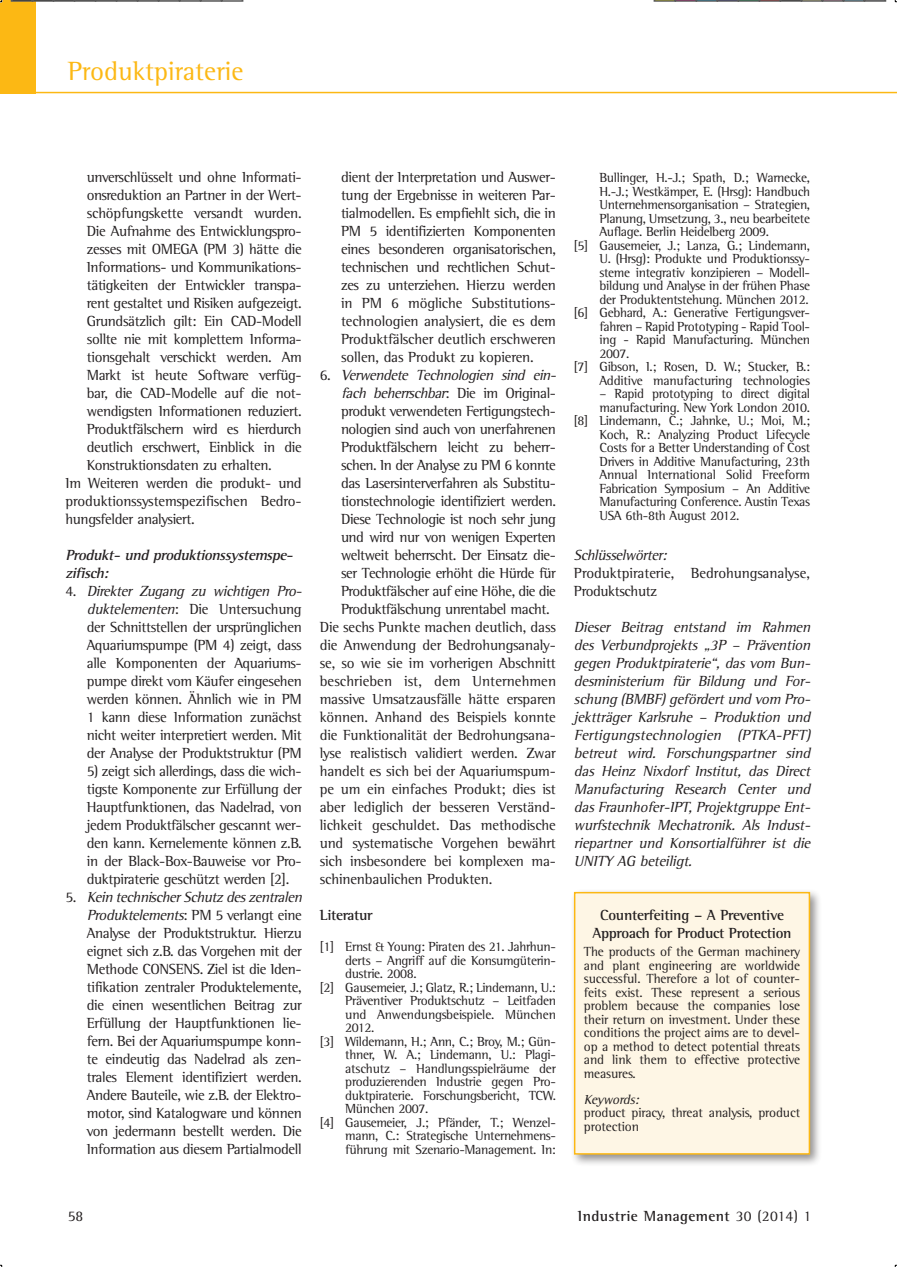
<style>
.page{position:relative;width:897px;height:1267px;background:#fff}
.page>*{position:absolute;margin:0;border:0;box-sizing:border-box;transform-origin:0 0}
.t1{font:27px "Rotis Semi Serif";color:#fcb814}
.Aufzählung-zahl{font:15px/18px "Rotis Semi Serif";letter-spacing:-.025em;color:#231f20;text-align:justify}
.normal_ohne_einrücku{font:15px/18px "Rotis Semi Serif";letter-spacing:-.01em;color:#231f20;text-align:justify}
.normal_ohne_einrücku-2{font:italic 15px/18px "Rotis Semi Serif";letter-spacing:-.01em;color:#231f20;text-align:justify}
.englischtitel{font:700 15px/18px "Rotis Semi Serif";letter-spacing:-.02em;color:#231f20;text-align:center}
.subsubhead{font:italic 700 15px/18px "Rotis Semi Serif";color:#231f20}
.englischtitel-2{font:700 15px "Rotis Semi Serif";letter-spacing:.025em;color:#231f20}
.schlüssel{font:italic 15px "Rotis Semi Serif";color:#231f20}
.literaturhead{font:700 15px "Rotis Semi Serif";letter-spacing:-.025em;color:#231f20}
.literatur{font:13.5px/13.5px "Rotis Semi Serif";letter-spacing:-.025em;color:#231f20;text-align:justify}
.englischtext{font:13.5px/13.5px "Rotis Semi Serif";letter-spacing:-.01em;color:#231f20;text-align:justify}
.englischsubhead{font:italic 13.5px "Rotis Semi Serif";color:#231f20}
.s1{font-style:italic}
.s2{font-weight:400}
</style>
<div class="page">
<div style="left:0;top:0;width:36px;height:93px;background:#fcb814"></div>
<hr style="left:4px;top:92px;width:892px;height:1px;background:#fcb814">
<div style="left:570px;top:887px;width:252px;height:280px;background:#231f20;opacity:.5"></div>
<div style="left:574px;top:892px;width:235px;height:261px;background:#fef6e5"></div>
<div style="left:574px;top:891px;width:236px;height:263px;border:2px solid #fff"></div>
<svg style="left:11px;top:0;width:232px;height:2px"></svg>
<svg style="left:653px;top:0;width:233px;height:2px"></svg>
<h1 class="t1" style="left:68px;top:55px;width:177px">Produktpiraterie</h1>
<p class="Aufzählung-zahl" style="left:87px;top:168px;width:216px">unverschlüsselt und ohne Informati&shy;onsreduktion an Partner in der Wert&shy;schöpfungskette versandt wurden.<br>Die Aufnahme des Entwicklungspro&shy;zesses mit OMEGA (PM 3) hätte die Informations- und Kommunikations&shy;tätigkeiten der Entwickler transpa&shy;rent gestaltet und Risiken aufgezeigt.<br>Grundsätzlich gilt: Ein CAD-Modell sollte nie mit komplettem Informa&shy;tionsgehalt verschickt werden. Am Markt ist heute Software verfüg&shy;bar, die CAD-Modelle auf die not&shy;wendigsten Informationen reduziert.<br>Produktfälschern wird es hierdurch deutlich erschwert, Einblick in die Konstruktionsdaten zu erhalten.</p>
<p class="normal_ohne_einrücku" style="left:66px;top:474px;width:238px">Im Weiteren werden die produkt- und produktionssystemspezifischen Bedro&shy;hungsfelder analysiert.</p>
<p class="subsubhead" style="left:66px;top:546px;width:232px">Produkt-undproduktionssystemspe&shy;zifisch:</p>
<p class="Aufzählung-zahl" style="left:87px;top:582px;width:220px;text-align:left;text-indent:-21px">4 . <span class="s1">Direkter Zugang zu wichtigen Pro&shy;duktelementen</span>: Die Untersuchung der Schnittstellen der ursprünglichen Aquariumspumpe (PM 4) zeigt, dass alle Komponenten der Aquariums&shy;pumpe direkt vom Käufer eingesehen werden können. Ähnlich wie in PM 1 kann diese Information zunächst nicht weiter interpretiert werden. Mit der Analyse der Produktstruktur (PM</p>
<p class="Aufzählung-zahl" style="left:87px;top:762px;width:216px">5) zeigt sich allerdings, dass die wich&shy;tigste Komponente zur Erfüllung der Hauptfunktionen, das Nadelrad, von jedem Produktfälscher gescannt wer&shy;den kann. Kernelemente können z.B. in der Black-Box-Bauweise vor Pro&shy;duktpiraterie geschützt werden [2].</p>
<p class="Aufzählung-zahl" style="left:87px;top:888px;width:220px;text-align:left;text-indent:-21px">5 . <span class="s1">Kein technischerSchutz deszentralen Produktelements</span>: PM 5 ve rl a n gt e i n e Analyse der Produktstruktur. Hierzu eignet sich z.B. das Vorgehen mit der Methode CONSENS. Ziel ist die Iden&shy;tifikation zentraler Produktelemente, die einen wesentlichen Beitrag zur Erfüllung der Hauptfunktionen lie&shy;fern. Bei der Aquariumspumpe konn&shy;te eindeutig das Nadelrad als zen&shy;trales Element identifiziert werden.<br>Andere Bauteile, wie z.B. der Elektro&shy;motor, sind Katalogware und können von jedermann bestellt werden. Die Information aus diesem Partialmodell</p>
<p class="Aufzählung-zahl" style="left:341px;top:168px;width:216px">dient der Interpretation und Auswer&shy;tung der Ergebnisse in weiteren Par&shy;tialmodellen. Es empfiehlt sich, die in PM 5 identifizierten Komponenten eines besonderen organisatorischen, technischen und rechtlichen Schut&shy;zes zu unterziehen. Hierzu werden in PM 6 mögliche Substitutions&shy;technologien analysiert, die es dem Produktfälscher deutlich erschweren sollen, das Produkt zu kopieren.</p>
<p class="Aufzählung-zahl" style="left:341px;top:366px;width:220px;text-align:left;text-indent:-21px">6 . <span class="s1">Verwendete Technologien sind ein&shy;fach beherrschbar</span>: D i e i m O ri gi n a l - produkt verwendeten Fertigungstech&shy;nologien sind auch von unerfahrenen Produktfälschern leicht zu beherr&shy;schen. In der Analyse zu PM 6 konnte das Lasersinterverfahren als Substitu&shy;tionstechnologie identifiziert werden.<br>Diese Technologie ist noch sehr jung und wird nur von wenigen Experten weltweit beherrscht. Der Einsatz die&shy;ser Technologie erhöht die Hürde für Produktfälscher auf eine Höhe, die die Produktfälschung unrentabel macht.</p>
<p class="normal_ohne_einrücku" style="left:320px;top:618px;width:238px">Die sechs Punkte machen deutlich, dass die Anwendung der Bedrohungsanaly&shy;se, so wie sie im vorherigen Abschnitt beschrieben ist, dem Unternehmen massive Umsatzausfälle hätte ersparen können. Anhand des Beispiels konnte die Funktionalität der Bedrohungsana&shy;lyse realistisch validiert werden. Zwar handelt es sich bei der Aquariumspum&shy;pe um ein einfaches Produkt; dies ist aber lediglich der besseren Verständ&shy;lichkeit geschuldet. Das methodische und systematische Vorgehen bewährt sich insbesondere bei komplexen ma&shy;schinenbaulichen Produkten.</p>
<p class="literaturhead" style="left:320px;top:906px;width:54px">Literatur</p>
<p class="literatur" style="left:345px;top:939px;width:212px;text-indent:-26px">[1] Ernst &amp; Young: Piraten des 21. Jahrhun&shy;derts – Angriff auf die Konsumgüterin&shy;dustrie. 2008.</p>
<p class="literatur" style="left:345px;top:980px;width:212px;text-indent:-26px">[2] Gausemeier, J.; Glatz, R.; Lindemann, U.:<br>Präventiver Produktschutz – Leitfaden und Anwendungsbeispiele. München 2012.</p>
<p class="literatur" style="left:345px;top:1034px;width:212px;text-indent:-26px">[3] Wildemann, H.; Ann, C.; Broy, M.; Gün&shy;thner, W. A.; Lindemann, U.: Plagi&shy;atschutz – Handlungsspielräume der produzierenden Industrie gegen Pro&shy;duktpiraterie. Forschungsbericht, TCW.<br>München 2007.</p>
<p class="literatur" style="left:345px;top:1115px;width:212px;text-indent:-26px">[4] Gausemeier, J.; Pfänder, T.; Wenzel&shy;mann, C.: Strategische Unternehmens&shy;führung mit Szenario-Management. In:</p>
<p class="literatur" style="left:599px;top:171px;width:212px">Bullinger, H.-J.; Spath, D.; Warnecke, H.-J.; Westkämper, E. (Hrsg): Handbuch Unternehmensorganisation – Strategien, Planung, Umsetzung, 3., neu bearbeitete Auflage. Berlin Heidelberg 2009.</p>
<p class="literatur" style="left:599px;top:238px;width:212px;text-indent:-26px">[5] Gausemeier, J.; Lanza, G.; Lindemann, U. (Hrsg): Produkte und Produktionssy&shy;steme integrativ konzipieren – Modell&shy;bildung und Analyse in der frühen Phase der Produktentstehung. München 2012.</p>
<p class="literatur" style="left:599px;top:306px;width:212px;text-indent:-26px">[6] Gebhard, A.: Generative Fertigungsver&shy;fahren – Rapid Prototyping - Rapid Tool&shy;ing - Rapid Manufacturing. München 2007.</p>
<p class="literatur" style="left:574px;top:360px;width:238px;text-align:right">[7] Gibson, I.; Rosen, D. W.; Stucker, B.:<br>Additive manufacturing technologies</p>
<p class="literatur" style="left:599px;top:387px;width:212px">– Rapid prototyping to direct digital manufacturing. New York London 2010.</p>
<p class="literatur" style="left:599px;top:414px;width:212px;text-indent:-26px">[8] Lindemann, C.; Jahnke, U.; Moi, M.; Koch, R.: Analyzing Product Lifecycle Costs for a Better Understanding of Cost Drivers in Additive Manufacturing, 23th Annual International Solid Freeform Fabrication Symposium – An Additive Manufacturing Conference. Austin Texas USA 6th-8th August 2012.</p>
<p class="schlüssel" style="left:574px;top:546px;width:98px">Schlüsselwörter:</p>
<p class="normal_ohne_einrücku" style="left:574px;top:564px;width:237px">Produktpiraterie, Bedrohungsanalyse,<br>Produktschutz</p>
<p class="normal_ohne_einrücku-2" style="left:574px;top:618px;width:241px">Dieser Beitrag entstand im Rahmen des Verbundprojekts „3P – Prävention gegen Produktpiraterie“, das vom Bun&shy;desministerium für Bildung und For&shy;schung (BMBF)gefördertund vom Pro&shy;jektträger Karlsruhe – Produktion und Fertigungstechnologien (PTKA-PFT) betreut wird. Forschungspartner sind das Heinz Nixdorf Institut, das Direct Manufacturing Research Center und dasFraunhofer-IPT,ProjektgruppeEnt&shy;wurfstechnik Mechatronik. Als Indust&shy;riepartner und Konsortialführer ist die UNITY AG beteiligt.</p>
<p class="englischtitel" style="left:592px;top:906px;width:201px">Counterfeiting – A Preventive<br>Approach for Product Protection</p>
<p class="englischtext" style="left:584px;top:944px;width:218px">The products of the German machinery and plant engineering are worldwide successful. Therefore a lot of counter&shy;feits exist. These represent a serious problem because the companies lose their return on investment. Under these conditions the project aims are to devel&shy;op a method to detect potential threats and link them to effective protective measures.</p>
<p class="englischsubhead" style="left:584px;top:1091px;width:60px">Keywords:</p>
<p class="englischtext" style="left:584px;top:1105px;width:218px">product piracy, threat analysis, product protection</p>
<p class="Aufzählung-zahl" style="left:68px;top:1206px;width:17px">58</p>
<p class="englischtitel-2" style="left:578px;top:1206px;width:235px">Industrie Management <span class="s2">30 (2014) 1</span></p>
</div>
